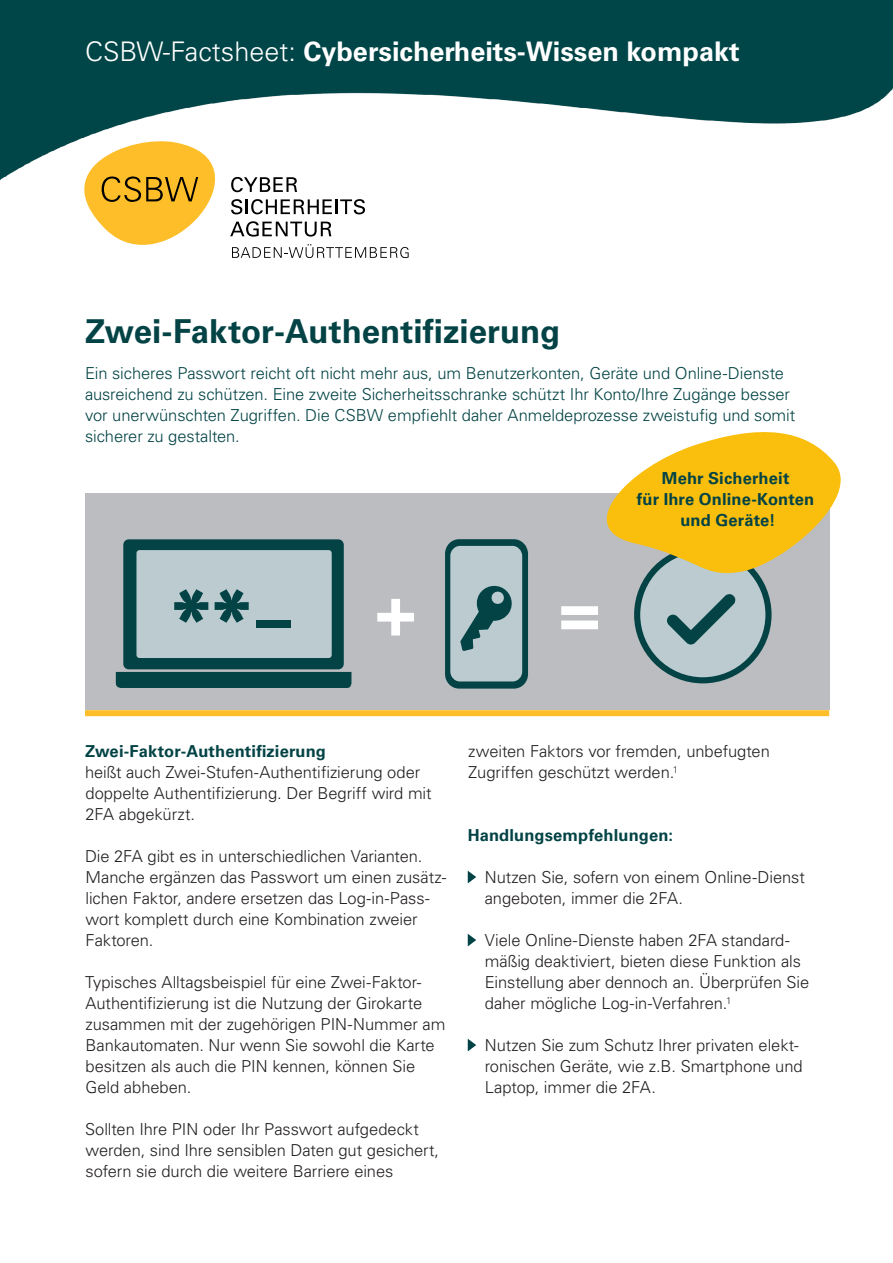
<style>
.page{position:relative;width:893px;height:1263px;background:#fff}
.page>*{position:absolute;margin:0;border:0;box-sizing:border-box;transform-origin:0 0}
.t1{font:700 33px "Univers LT Pro 65";color:#034345}
.t2{font:700 27px "Univers LT Pro 65";color:#fff}
.t3{font:300 16.5px/21px "Univers LT Pro 45";letter-spacing:-.005em;color:#231f20}
.t4{font:300 16.5px/21px "Univers LT Pro 45";letter-spacing:-.005em;color:#034345}
.t5{font:700 16.5px/21px "Univers LT Pro 65";letter-spacing:.005em;color:#034345;text-align:center}
.s1{font-family:"Univers LT Pro 45";font-weight:300}
</style>
<div class="page">
<img style="left:0;top:0;width:893px;height:181px">
<svg style="left:468px;top:871px;width:8px;height:12px"></svg>
<svg style="left:468px;top:934px;width:8px;height:12px"></svg>
<svg style="left:468px;top:1039px;width:8px;height:12px"></svg>
<div style="left:85px;top:493px;width:744px;height:217px;background:#bcbdc0"></div>
<svg style="left:634px;top:580px;width:138px;height:104px"></svg>
<svg style="left:377px;top:599px;width:37px;height:36px"></svg>
<svg style="left:561px;top:606px;width:37px;height:23px"></svg>
<div style="left:116px;top:672px;width:235px;height:16px;background:#034345"></div>
<div style="left:123px;top:539px;width:221px;height:130px;background:#034345;border-radius:5px"></div>
<div style="left:136px;top:550px;width:196px;height:108px;background:#bbcbd0;border-radius:3px"></div>
<div style="left:256px;top:620px;width:35px;height:8px;background:#034345"></div>
<svg style="left:215px;top:589px;width:34px;height:34px"></svg>
<svg style="left:174px;top:589px;width:34px;height:34px"></svg>
<div style="left:445px;top:539px;width:83px;height:150px;border:8px solid #034345;border-radius:10px"></div>
<div style="left:450px;top:546px;width:72px;height:135px;background:#bbcbd0;border-radius:10px"></div>
<svg style="left:460px;top:585px;width:52px;height:66px"></svg>
<svg style="left:84px;top:141px;width:325px;height:117px"></svg>
<div style="left:85px;top:710px;width:744px;height:6px;background:#fdbe28"></div>
<svg style="left:606px;top:432px;width:235px;height:148px;fill:#fabf0d"></svg>
<h2 class="t2" style="left:85px;top:35px;width:656px"><span class="s1">CSBW-Factsheet:</span> Cybersicherheits-Wissen kompakt</h2>
<h1 class="t1" style="left:85px;top:312px;width:477px">Zwei-Faktor-Authentifizierung</h1>
<p class="t4" style="left:85px;top:362px;width:712px">Ein sicheres Passwort reicht oft nicht mehr aus, um Benutzerkonten, Geräte und Online-Dienste ausreichend zu schützen. Eine zweite Sicherheitsschranke schützt Ihr Konto/Ihre Zugänge besser vor unerwünschten Zugriffen. Die CSBW empfiehlt daher Anmeldeprozesse zweistufig und somit sicherer zu gestalten.</p>
<p class="t5" style="left:637px;top:468px;width:179px">Mehr Sicherheit<br>für Ihre Online-Konten und Geräte!</p>
<p class="t5" style="left:85px;top:741px;width:242px">Zwei-Faktor-Authentifizierung</p>
<p class="t3" style="left:85px;top:762px;width:348px">heißt auch Zwei-Stufen-Authentifizierung oder doppelte Authentifizierung. Der Begriff wird mit<br>2FA abgekürzt.</p>
<p class="t3" style="left:85px;top:846px;width:363px">Die 2FA gibt es in unterschiedlichen Varianten.<br>Manche ergänzen das Passwort um einen zusätz&shy;lichen Faktor, andere ersetzen das Log-in-Pass&shy;wort komplett durch eine Kombination zweier Faktoren.</p>
<p class="t3" style="left:85px;top:972px;width:362px">Typisches Alltagsbeispiel für eine Zwei-Faktor-Authentifizierung ist die Nutzung der Girokarte zusammen mit der zugehörigen PIN-Nummer am Bankautomaten. Nur wenn Sie sowohl die Karte besitzen als auch die PIN kennen, können Sie Geld abheben.</p>
<p class="t3" style="left:85px;top:1119px;width:356px">Sollten Ihre PIN oder Ihr Passwort aufgedeckt werden, sind Ihre sensiblen Daten gut gesichert, sofern sie durch die weitere Barriere eines</p>
<p class="t3" style="left:468px;top:741px;width:303px">zweiten Faktors vor fremden, unbefugten<br>Zugriffen geschützt werden.<sup>1</sup></p>
<p class="t5" style="left:468px;top:825px;width:207px">Handlungsempfehlungen:</p>
<p class="t3" style="left:485px;top:867px;width:322px">Nutzen Sie, sofern von einem Online-Dienst angeboten, immer die 2FA.</p>
<p class="t3" style="left:485px;top:930px;width:326px">Viele Online-Dienste haben 2FA standard&shy;mäßig deaktiviert, bieten diese Funktion als Einstellung aber dennoch an. Überprüfen Sie daher mögliche Log-in-Verfahren.<sup>1</sup></p>
<p class="t3" style="left:485px;top:1035px;width:319px">Nutzen Sie zum Schutz Ihrer privaten elekt&shy;ronischen Geräte, wie z.B. Smartphone und<br>Laptop, immer die 2FA.</p>
</div>
